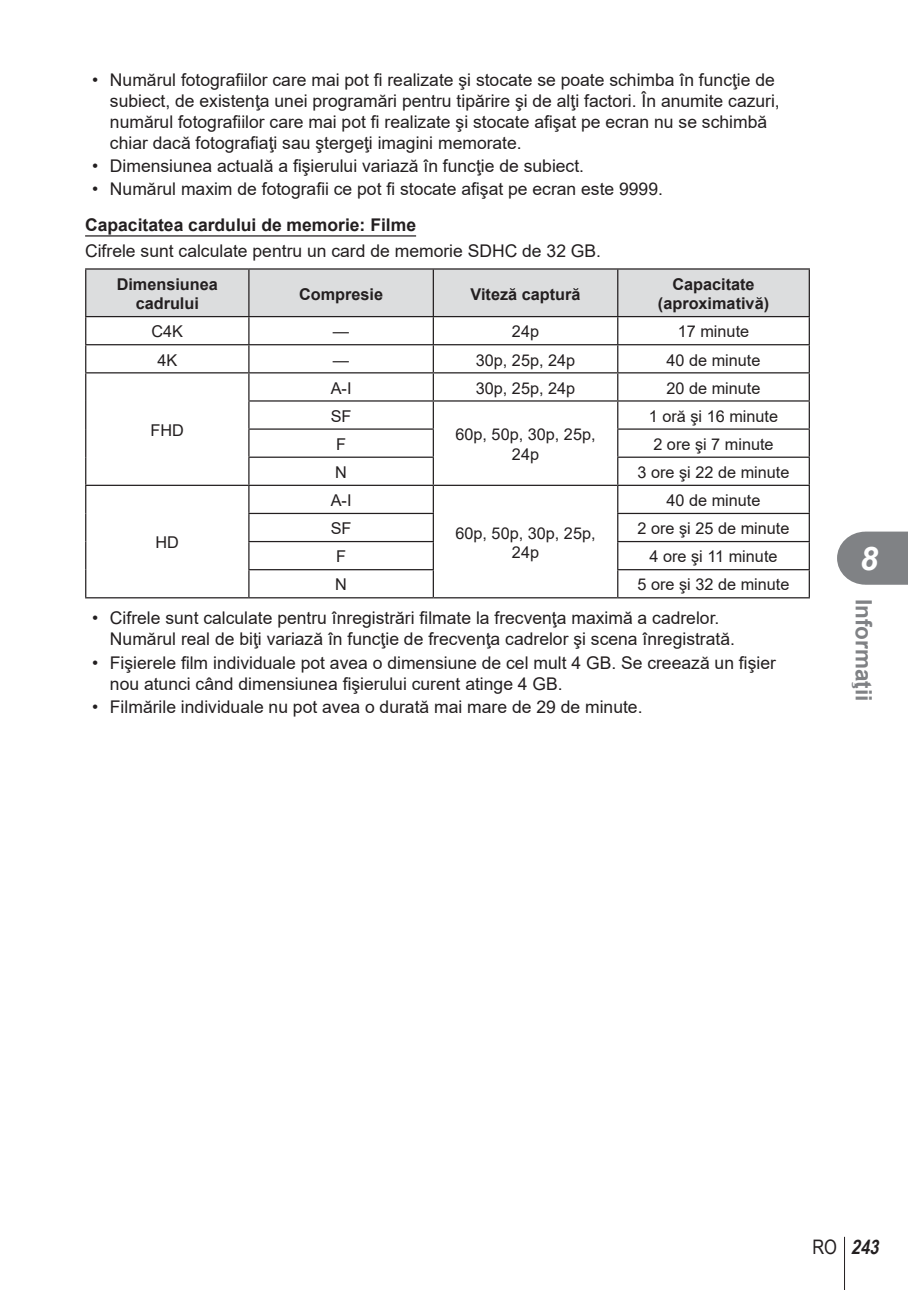
<style>
.page{position:relative;width:908px;height:1290px;background:#fff}
.page>*{position:absolute;margin:0;border:0;box-sizing:border-box;transform-origin:0 0}
.t1{font:italic 700 32.5px "Arial";color:#fff}
.t2{font:700 22.5px "Arial";color:#808285}
.t3{font:italic 700 20px "Arial Narrow";color:#231f20}
.t4{font:17.5px/21px "Arial";color:#231f20}
.t5{font:700 17.5px "Arial";color:#231f20}
.t6{font:16.25px/19.5px "Arial";color:#231f20;text-align:center}
.t7{font:700 16.25px/19.5px "Arial";color:#231f20;text-align:center}
.s1{font-weight:400;font-style:normal}
</style>
<div class="page">
<hr style="left:843px;top:1237px;width:1px;height:53px;background:#231f20">
<svg style="left:837px;top:531px;width:70px;height:54px;background:#8d8e91"></svg>
<hr style="left:85px;top:235px;width:331px;height:2px;background:#231f20">
<hr style="left:85px;top:597px;width:164px;height:1px;background:#231f20">
<hr style="left:433px;top:597px;width:184px;height:1px;background:#231f20">
<hr style="left:85px;top:268px;width:164px;height:2px;background:#231f20">
<hr style="left:249px;top:268px;width:560px;height:2px;background:#231f20">
<svg style="left:85px;top:269px;width:724px;height:328px"></svg>
<hr style="left:249px;top:597px;width:184px;height:1px;background:#231f20">
<hr style="left:617px;top:597px;width:192px;height:1px;background:#231f20">
<p class="t4" style="left:110px;top:69px;width:671px;text-indent:-18px">• Numărul fotografiilor care mai pot fi realizate şi stocate se poate schimba în funcţie de subiect, de existenţa unei programări pentru tipărire şi de alţi factori. În anumite cazuri, numărul fotografiilor care mai pot fi realizate şi stocate afişat pe ecran nu se schimbă chiar dacă fotografiaţi sau ştergeţi imagini memorate.</p>
<p class="t4" style="left:92px;top:155px;width:493px">• Dimensiunea actuală a fişierului variază în funcţie de subiect.</p>
<p class="t4" style="left:92px;top:179px;width:572px">• Numărul maxim de fotografii ce pot fi stocate afişat pe ecran este 9999.</p>
<p class="t5" style="left:85px;top:215px;width:332px">Capacitatea cardului de memorie: Filme</p>
<p class="t4" style="left:85px;top:240px;width:517px">Cifrele sunt calculate pentru un card de memorie SDHC de 32 GB.</p>
<p class="t7" style="left:117px;top:274px;width:103px">Dimensiunea cadrului</p>
<p class="t7" style="left:299px;top:284px;width:85px">Compresie</p>
<p class="t7" style="left:470px;top:284px;width:111px">Viteză captură</p>
<p class="t7" style="left:657px;top:274px;width:113px">Capacitate (aproximativă)</p>
<p class="t6" style="left:151px;top:322px;width:33px">C4K</p>
<p class="t6" style="left:333px;top:322px;width:18px">—</p>
<p class="t6" style="left:511px;top:322px;width:29px">24p</p>
<p class="t6" style="left:677px;top:322px;width:73px">17 minute</p>
<p class="t6" style="left:157px;top:350px;width:21px">4K</p>
<p class="t6" style="left:333px;top:350px;width:18px">—</p>
<p class="t6" style="left:475px;top:350px;width:101px">30p, 25p, 24p</p>
<p class="t6" style="left:666px;top:350px;width:95px">40 de minute</p>
<p class="t6" style="left:150px;top:420px;width:35px">FHD</p>
<p class="t6" style="left:330px;top:378px;width:22px">A-I</p>
<p class="t6" style="left:475px;top:378px;width:101px">30p, 25p, 24p</p>
<p class="t6" style="left:666px;top:378px;width:95px">20 de minute</p>
<p class="t6" style="left:330px;top:406px;width:22px">SF</p>
<p class="t6" style="left:455px;top:425px;width:142px">60p, 50p, 30p, 25p,<br>24p</p>
<p class="t6" style="left:648px;top:406px;width:131px">1 oră şi 16 minute</p>
<p class="t6" style="left:336px;top:434px;width:11px">F</p>
<p class="t6" style="left:653px;top:434px;width:122px">2 ore şi 7 minute</p>
<p class="t6" style="left:335px;top:463px;width:13px">N</p>
<p class="t6" style="left:637px;top:463px;width:153px">3 ore şi 22 de minute</p>
<p class="t6" style="left:330px;top:491px;width:22px">A-I</p>
<p class="t6" style="left:666px;top:491px;width:95px">40 de minute</p>
<p class="t6" style="left:330px;top:519px;width:22px">SF</p>
<p class="t6" style="left:637px;top:519px;width:153px">2 ore şi 25 de minute</p>
<p class="t6" style="left:336px;top:547px;width:11px">F</p>
<p class="t6" style="left:649px;top:547px;width:129px">4 ore şi 11 minute</p>
<p class="t6" style="left:335px;top:575px;width:13px">N</p>
<p class="t6" style="left:637px;top:575px;width:153px">5 ore şi 32 de minute</p>
<p class="t4" style="left:110px;top:608px;width:626px;text-indent:-18px">• Cifrele sunt calculate pentru înregistrări filmate la frecvenţa maximă a cadrelor.<br>Numărul real de biţi variază în funcţie de frecvenţa cadrelor şi scena înregistrată.</p>
<p class="t4" style="left:110px;top:652px;width:667px;text-indent:-18px">• Fişierele film individuale pot avea o dimensiune de cel mult 4 GB. Se creează un fişier nou atunci când dimensiunea fişierului curent atinge 4 GB.</p>
<p class="t4" style="left:92px;top:696px;width:551px">• Filmările individuale nu pot avea o durată mai mare de 29 de minute.</p>
<p class="t6" style="left:455px;top:523px;width:142px">60p, 50p, 30p, 25p,<br>24p</p>
<p class="t6" style="left:155px;top:533px;width:25px">HD</p>
<h1 class="t1" style="left:859px;top:540px;width:20px">8</h1>
<p class="t2" style="left:875px;top:599px;width:104px;rotate:90deg">Informaţii</p>
<p class="t3" style="left:812px;top:1235px;width:72px"><span class="s1">RO</span> 243</p>
</div>
